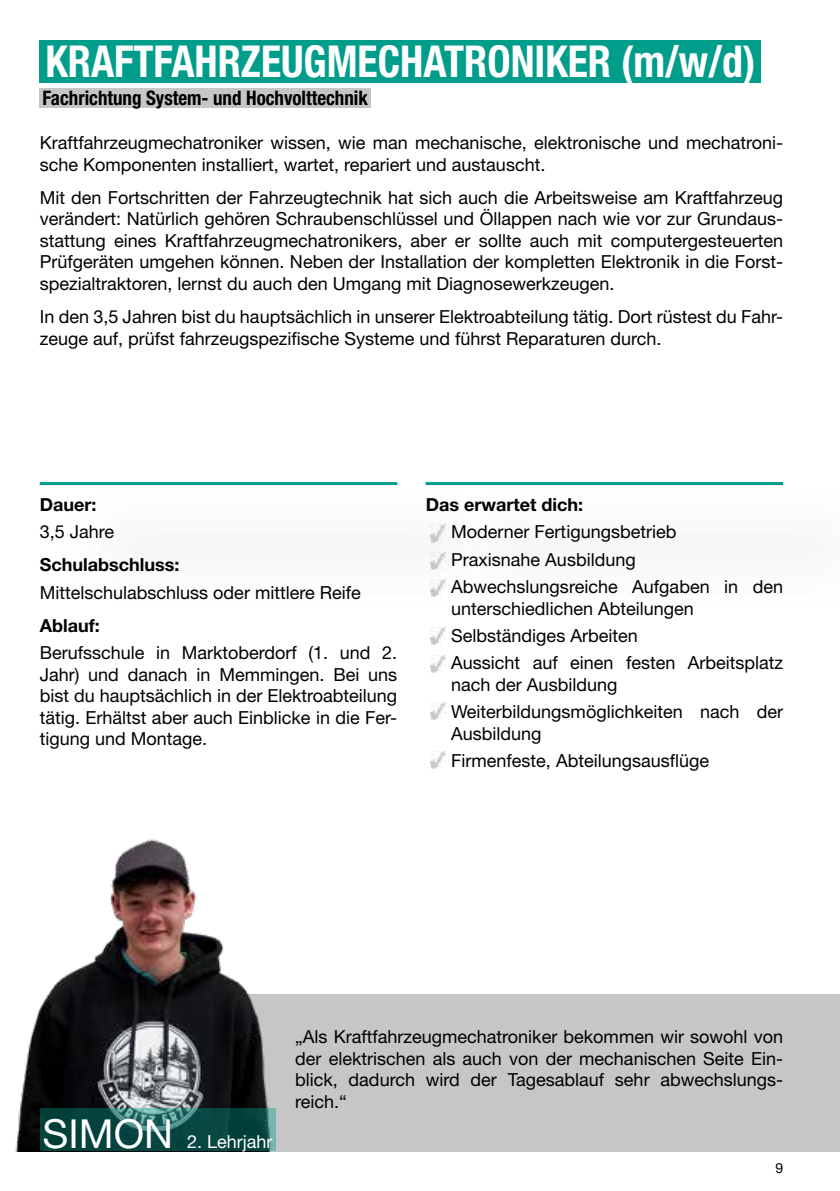
<style>
.page{position:relative;width:840px;height:1191px;background:#fff}
.page>*{position:absolute;margin:0;border:0;box-sizing:border-box;transform-origin:0 0}
.t1{font:700 condensed 44px "Helvetica Neue LT Pro";color:#fff;scale:.95 1}
.t2{font:40px "Helvetica Neue LT Pro";color:#fff}
.t3{font:700 condensed 20px "Helvetica Neue LT Pro";color:#000;scale:.95 1}
.t4{font:18px/21.6px "Helvetica Neue LT Pro";color:#000}
.t5{font:700 18px "Helvetica Neue LT Pro";color:#000}
.t6{font:18px "Helvetica Neue LT Pro";color:#fff}
.t7{font:14px "Helvetica Neue LT Pro";color:#000}
</style>
<div class="page">
<div style="left:40px;top:88px;width:330px;height:20px;background:#c6c6c6"></div>
<div style="left:40px;top:40px;width:720px;height:42px;background:#009d8b"></div>
<div style="left:100px;top:994px;width:739px;height:157px;background:#c6c6c6"></div>
<img style="left:15px;top:839px;width:261px;height:312px">
<svg style="left:40px;top:1108px;width:235px;height:43px;background:#12504b"></svg>
<div style="left:60px;top:488px;width:445px;height:118px;background:#fafafa"></div>
<hr style="left:40px;top:482px;width:357px;height:3px;background:#009d8b">
<div style="left:445px;top:488px;width:394px;height:118px;background:#fafafa"></div>
<hr style="left:425px;top:482px;width:357px;height:3px;background:#009d8b">
<img style="left:430px;top:751px;width:15px;height:17px">
<img style="left:430px;top:702px;width:15px;height:18px">
<img style="left:430px;top:655px;width:15px;height:18px">
<img style="left:430px;top:627px;width:15px;height:17px">
<img style="left:430px;top:579px;width:15px;height:17px">
<img style="left:430px;top:553px;width:15px;height:17px">
<img style="left:430px;top:525px;width:15px;height:17px">
<h1 class="t1" style="left:45px;top:35px;width:748px">KRAFTFAHRZEUGMECHATRONIKER (m/w/d)</h1>
<p class="t3" style="left:43px;top:86px;width:344px">Fachrichtung System- und Hochvolttechnik</p>
<p class="t4" style="left:40px;top:131px;width:744px">Kraftfahrzeugmechatroniker wissen, wie man mechanische, elektronische und mechatroni&shy;sche Komponenten installiert, wartet, repariert und austauscht.</p>
<p class="t4" style="left:40px;top:186px;width:744px;text-align:justify">Mit den Fortschritten der Fahrzeugtechnik hat sich auch die Arbeitsweise am Kraftfahrzeug verändert: Natürlich gehören Schraubenschlüssel und Öllappen nach wie vor zur Grundaus&shy;stattung eines Kraftfahrzeugmechatronikers, aber er sollte auch mit computergesteuerten Prüfgeräten umgehen können. Neben der Installation der kompletten Elektronik in die Forst&shy;spezialtraktoren, lernst du auch den Umgang mit Diagnosewerkzeugen.</p>
<p class="t4" style="left:40px;top:305px;width:744px">In den 3,5 Jahren bist du hauptsächlich in unserer Elektroabteilung tätig. Dort rüstest du Fahr&shy;zeuge auf, prüfst fahrzeugspezifische Systeme und führst Reparaturen durch.</p>
<p class="t5" style="left:40px;top:493px;width:58px">Dauer:</p>
<p class="t4" style="left:40px;top:521px;width:76px">3,5 Jahre</p>
<p class="t5" style="left:40px;top:553px;width:141px">Schulabschluss:</p>
<p class="t4" style="left:40px;top:581px;width:322px">Mittelschulabschluss oder mittlere Reife</p>
<p class="t5" style="left:40px;top:614px;width:61px">Ablauf:</p>
<p class="t4" style="left:40px;top:641px;width:359px;text-align:justify">Berufsschule in Marktoberdorf (1. und 2.<br>Jahr) und danach in Memmingen. Bei uns bist du hauptsächlich in der Elektroabteilung tätig. Erhältst aber auch Einblicke in die Fer&shy;tigung und Montage.</p>
<p class="t5" style="left:425px;top:493px;width:159px">Das erwartet dich:</p>
<p class="t4" style="left:451px;top:518px;width:333px;line-height:27.2px">Moderner Fertigungsbetrieb<br>Praxisnahe Ausbildung<br>Abwechslungsreiche Aufgaben in den</p>
<p class="t4" style="left:451px;top:594px;width:333px;line-height:27.2px">unterschiedlichen Abteilungen<br>Selbständiges Arbeiten<br>Aussicht auf einen festen Arbeitsplatz</p>
<p class="t4" style="left:451px;top:670px;width:333px;line-height:27.2px">nach der Ausbildung<br>Weiterbildungsmöglichkeiten nach der</p>
<p class="t4" style="left:451px;top:719px;width:259px;line-height:27.2px">Ausbildung<br>Firmenfeste, Abteilungsausflüge</p>
<h2 class="t2" style="left:42px;top:1108px;width:132px">SIMON</h2>
<p class="t6" style="left:187px;top:1130px;width:87px">2. Lehrjahr</p>
<p class="t4" style="left:295px;top:1025px;width:489px;text-align:justify">„Als Kraftfahrzeugmechatroniker bekommen wir sowohl von der elektrischen als auch von der mechanischen Seite Ein&shy;blick, dadurch wird der Tagesablauf sehr abwechslungs&shy;reich.“</p>
<p class="t7" style="left:775px;top:1159px;width:9px">9</p>
</div>
